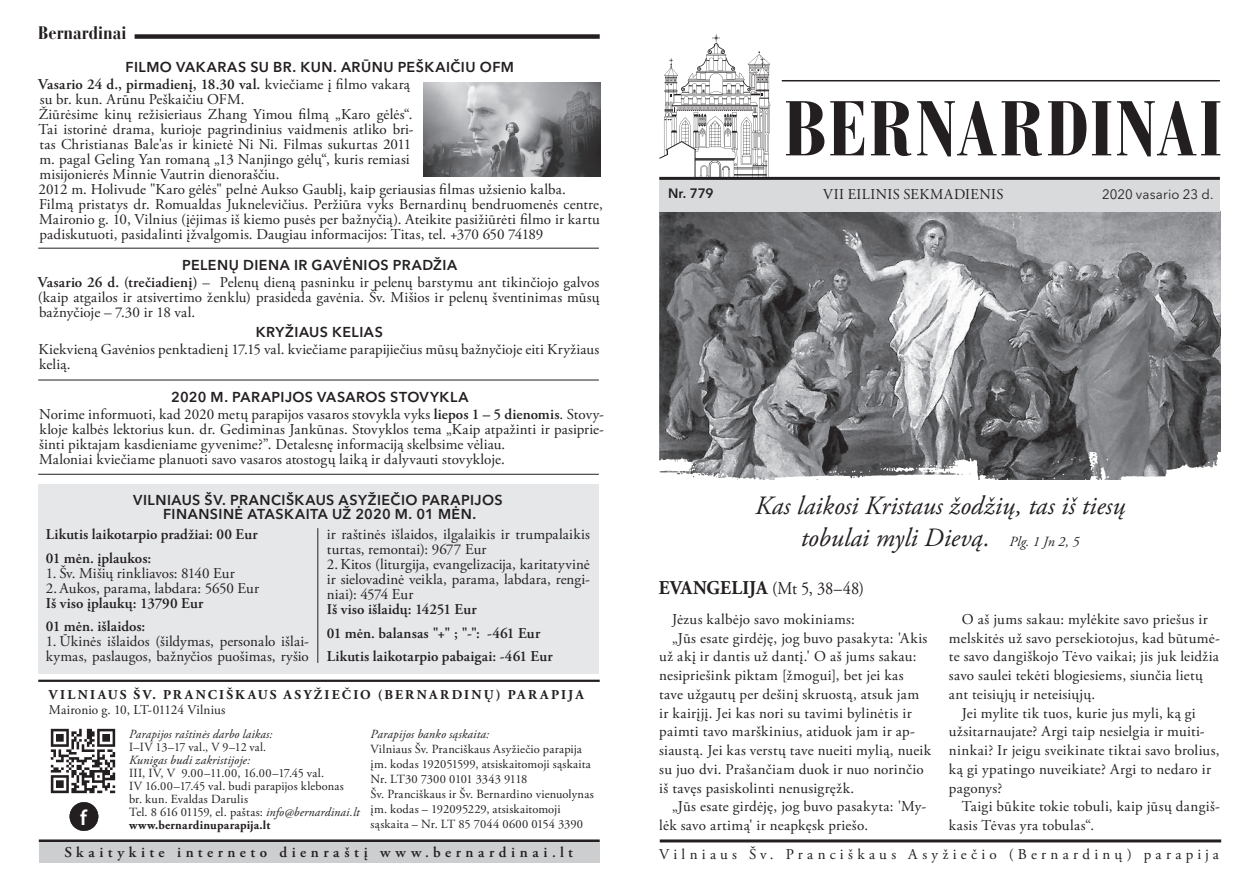
<style>
.page{position:relative;width:1259px;height:893px;background:#fff}
.page>*{position:absolute;margin:0;border:0;box-sizing:border-box;transform-origin:0 0}
.t1{font:700 condensed 76.95px "Bauer Bodoni CE";letter-spacing:.025em;color:#231f20}
.t2{font:italic 26.4px "Adobe Garamond Pro";color:#231f20}
.t3{font:600 21.6px "Myriad Pro";color:#fff}
.t4{font:18px "Adobe Garamond Pro";color:#231f20;scale:.91 1}
.t5{font:700 condensed 18px "Bauer Bodoni CE";color:#231f20}
.t6{font:15px/18.8px "Adobe Garamond Pro";letter-spacing:.015em;color:#231f20}
.t7{font:600 15px "Adobe Garamond Pro";letter-spacing:.01em;color:#231f20}
.t8{font:15px "Adobe Garamond Pro";letter-spacing:.285em;color:#231f20}
.t9{font:600 15px "Adobe Garamond Pro";letter-spacing:.305em;color:#231f20}
.t10{font:600 14.25px/14.2px "Avenir Next LT Pro";letter-spacing:.035em;color:#231f20;text-align:center}
.t11{font:700 13.5px "Adobe Garamond Pro";letter-spacing:.165em;color:#231f20}
.t12{font:13.5px "Adobe Garamond Pro";color:#231f20}
.t13{font:13.5px "Avenir Next LT Pro";letter-spacing:.01em;color:#231f20}
.t14{font:600 13.5px "Avenir Next LT Pro";color:#231f20}
.t15{font:12.45px/13px "Adobe Garamond Pro";letter-spacing:.015em;color:#231f20}
.t16{font:italic 12.45px "Adobe Garamond Pro";letter-spacing:.01em;color:#231f20}
.s1{font-weight:600}
.s2{font-style:italic}
.s3{font-weight:700}
.s4{font-size:14.1px}
.s5{font-weight:700;font-size:19.5px}
</style>
<div class="page">
<hr style="left:782px;top:80px;width:438px;height:1px;background:#231f20">
<hr style="left:39px;top:839px;width:561px;height:3px;background:#231f20">
<div style="left:135px;top:34px;width:465px;height:5px;background:#231f20"></div>
<hr style="left:660px;top:839px;width:561px;height:3px;background:#231f20">
<div style="left:39px;top:842px;width:561px;height:21px;background:#cdced0"></div>
<hr style="left:38px;top:680px;width:562px;height:2px;background:#231f20">
<svg style="left:659px;top:34px;width:111px;height:143px"></svg>
<hr style="left:659px;top:177px;width:561px;height:3px;background:#231f20">
<img style="left:50px;top:728px;width:66px;height:66px">
<div style="left:70px;top:802px;width:28px;height:29px;background:#231f20;border-radius:50%"></div>
<img style="left:659px;top:211px;width:561px;height:241px">
<img style="left:659px;top:452px;width:559px;height:28px">
<hr style="left:38px;top:248px;width:561px;height:1px;background:#231f20">
<hr style="left:38px;top:380px;width:561px;height:1px;background:#231f20">
<hr style="left:38px;top:474px;width:561px;height:1px;background:#231f20">
<img style="left:423px;top:82px;width:177px;height:95px">
<div style="left:659px;top:180px;width:561px;height:31px;background:#d9dadc"></div>
<div style="left:38px;top:484px;width:561px;height:190px;background:#e6e7e9"></div>
<hr style="left:317px;top:528px;width:1px;height:135px;background:#231f20">
<p class="t5" style="left:38px;top:22px;width:90px">Bernardinai</p>
<p class="t10" style="left:126px;top:60px;width:390px">FILMO VAKARAS SU BR. KUN. ARŪNU PEŠKAIČIU OFM</p>
<p class="t6" style="left:38px;top:77px;width:373px;line-height:15px"><span class="s1">Vasario 24 d., pirmadienį, 18.30 val.</span> kviečiame į filmo vakarą su br. kun. Arūnu Peškaičiu OFM.</p>
<p class="t6" style="left:38px;top:107px;width:377px;line-height:15px">Žiūrėsime kinų režisieriaus Zhang Yimou filmą „Karo gėlės“.<br>Tai istorinė drama, kurioje pagrindinius vaidmenis atliko bri&shy;tas Christianas Bale'as ir kinietė Ni Ni. Filmas sukurtas 2011 m. pagal Geling Yan romaną „13 Nanjingo gėlų“, kuris remiasi misijonierės Minnie Vautrin dienoraščiu.</p>
<p class="t6" style="left:39px;top:181px;width:529px">2012 m. Holivude "Karo gėlės" pelnė Aukso Gaublį, kaip geriausias filmas užsienio kalba.</p>
<p class="t6" style="left:39px;top:197px;width:565px;line-height:15px">Filmą pristatys dr. Romualdas Juknelevičius. Peržiūra vyks Bernardinų bendruomenės centre,<br>Maironio g. 10, Vilnius (įėjimas iš kiemo pusės per bažnyčią). Ateikite pasižiūrėti filmo ir kartu padiskutuoti, pasidalinti įžvalgomis. Daugiau informacijos: Titas, tel. +370 650 74189</p>
<p class="t10" style="left:182px;top:257px;width:276px">PELENŲ DIENA IR GAVĖNIOS PRADŽIA</p>
<p class="t6" style="left:38px;top:275px;width:563px;line-height:15px;text-align:justify"><span class="s1">Vasario 26 d. (trečiadienį)</span> – Pelenų dieną pasninku ir pelenų barstymu ant tikinčiojo galvos (kaip atgailos ir atsivertimo ženklu) prasideda gavėnia. Šv. Mišios ir pelenų šventinimas mūsų bažnyčioje – 7.30 ir 18 val.</p>
<p class="t10" style="left:256px;top:325px;width:128px">KRYŽIAUS KELIAS</p>
<p class="t6" style="left:39px;top:343px;width:562px;line-height:15px">Kiekvieną Gavėnios penktadienį 17.15 val. kviečiame parapijiečius mūsų bažnyčioje eiti Kryžiaus kelią.</p>
<p class="t10" style="left:171px;top:389px;width:299px">2020 M. PARAPIJOS VASAROS STOVYKLA</p>
<p class="t6" style="left:39px;top:407px;width:566px;line-height:15px;text-align:justify">Norime informuoti, kad 2020 metų parapijos vasaros stovykla vyks <span class="s1">liepos 1 – 5 dienomis</span>. Stovy&shy;kloje kalbės lektorius kun. dr. Gediminas Jankūnas. Stovyklos tema „Kaip atpažinti ir pasiprie&shy;šinti piktajam kasdieniame gyvenime?”. Detalesnę informaciją skelbsime vėliau.</p>
<p class="t6" style="left:39px;top:450px;width:467px">Maloniai kviečiame planuoti savo vasaros atostogų laiką ir dalyvauti stovykloje.</p>
<p class="t10" style="left:133px;top:492px;width:371px">VILNIAUS ŠV. PRANCIŠKAUS ASYŽIEČIO PARAPIJOS<br>FINANSINĖ ATASKAITA UŽ 2020 M. 01 MĖN.</p>
<p class="t7" style="left:46px;top:526px;width:213px">Likutis laikotarpio pradžiai: 00 Eur</p>
<p class="t7" style="left:46px;top:549px;width:107px">01 mėn. įplaukos:</p>
<p class="t6" style="left:46px;top:564px;width:190px">1. Šv. Mišių rinkliavos: 8140 Eur</p>
<p class="t6" style="left:46px;top:579px;width:215px">2.Aukos, parama, labdara: 5650 Eur</p>
<p class="t7" style="left:46px;top:594px;width:159px">Iš viso įplaukų: 13790 Eur</p>
<p class="t7" style="left:46px;top:618px;width:101px">01 mėn. išlaidos:</p>
<p class="t6" style="left:46px;top:634px;width:264px;line-height:15px">1. Ūkinės išlaidos (šildymas, personalo išlai&shy;kymas, paslaugos, bažnyčios puošimas, ryšio</p>
<p class="t6" style="left:327px;top:527px;width:264px;line-height:15px">ir raštinės išlaidos, ilgalaikis ir trumpalaikis turtas, remontai): 9677 Eur</p>
<p class="t6" style="left:327px;top:557px;width:264px;line-height:15px;text-align:justify">2.Kitos (liturgija, evangelizacija, karitatyvinė ir sielovadinė veikla, parama, labdara, rengi&shy;niai): 4574 Eur</p>
<p class="t7" style="left:327px;top:601px;width:151px">Iš viso išlaidų: 14251 Eur</p>
<p class="t7" style="left:327px;top:624px;width:215px">01 mėn. balansas "+" ; "-": -461 Eur</p>
<p class="t7" style="left:327px;top:648px;width:227px">Likutis laikotarpio pabaigai: -461 Eur</p>
<p class="t11" style="left:49px;top:687px;width:536px">VILNIAUS ŠV. PRANCIŠKAUS ASYŽIEČIO (BERNARDINŲ) PARAPIJA</p>
<p class="t12" style="left:49px;top:701px;width:178px">Maironio g. 10, LT-01124 Vilnius</p>
<p class="t16" style="left:370px;top:726px;width:120px">Parapijos banko sąskaita:</p>
<p class="t15" style="left:370px;top:742px;width:225px;line-height:15px">Vilniaus Šv. Pranciškaus Asyžiečio parapija įm. kodas 192051599, atsiskaitomoji sąskaita Nr. LT30 7300 0101 3343 9118<br>Šv. Pranciškaus ir Šv. Bernardino vienuolynas įm. kodas – 192095229, atsiskaitomoji</p>
<p class="t16" style="left:129px;top:726px;width:145px">Parapijos raštinės darbo laikas:</p>
<p class="t15" style="left:129px;top:741px;width:139px">I–IV 13–17 val., V 9–12 val.</p>
<p class="t16" style="left:129px;top:752px;width:123px">Kunigas budi zakristijoje:</p>
<p class="t15" style="left:129px;top:767px;width:232px">III, IV, V 9.00–11.00, 16.00–17.45 val.<br>IV 16.00–17.45 val. budi parapijos klebonas br. kun. Evaldas Darulis<br>Tel. 8 616 01159, el. paštas: <span class="s2">info@bernardinai.lt </span><span class="s3">www.bernardinuparapija.lt</span></p>
<h3 class="t3" style="left:80px;top:804px;width:8px">f</h3>
<p class="t15" style="left:370px;top:818px;width:214px">sąskaita – Nr. LT 85 7044 0600 0154 3390</p>
<h1 class="t1" style="left:783px;top:82px;width:440px">BERNARDINAI</h1>
<p class="t14" style="left:668px;top:185px;width:47px">Nr. 779</p>
<p class="t6" style="left:823px;top:185px;width:182px">VII EILINIS SEKMADIENIS</p>
<p class="t13" style="left:1102px;top:186px;width:113px">2020 vasario 23 d.</p>
<p class="t2" style="left:755px;top:490px;width:372px">Kas laikosi Kristaus žodžių, tas iš tiesų</p>
<p class="t2" style="left:801px;top:522px;width:280px">tobulai myli Dievą. <span class="s4">Plg. 1 Jn 2, 5</span></p>
<p class="t4" style="left:659px;top:578px;width:227px"><span class="s5">EVANGELIJA</span> (Mt 5, 38–48)</p>
<p class="t6" style="left:672px;top:610px;width:184px">Jėzus kalbėjo savo mokiniams:</p>
<p class="t6" style="left:659px;top:629px;width:273px;text-indent:13px">„Jūs esate girdėję, jog buvo pasakyta: 'Akis už akį ir dantis už dantį.' O aš jums sakau: nesipriešink piktam [žmogui], bet jei kas tave užgautų per dešinį skruostą, atsuk jam ir kairįjį. Jei kas nori su tavimi bylinėtis ir paimti tavo marškinius, atiduok jam ir ap&shy;siaustą. Jei kas verstų tave nueiti mylią, nueik su juo dvi. Prašančiam duok ir nuo norinčio iš tavęs pasiskolinti nenusigręžk.</p>
<p class="t6" style="left:659px;top:798px;width:268px;text-indent:13px">„Jūs esate girdėję, jog buvo pasakyta: 'My&shy;lėk savo artimą' ir neapkęsk priešo.</p>
<p class="t6" style="left:949px;top:610px;width:272px;text-indent:13px">O aš jums sakau: mylėkite savo priešus ir melskitės už savo persekiotojus, kad būtumė&shy;te savo dangiškojo Tėvo vaikai; jis juk leidžia savo saulei tekėti blogiesiems, siunčia lietų ant teisiųjų ir neteisiųjų.</p>
<p class="t6" style="left:949px;top:704px;width:272px;text-indent:13px">Jei mylite tik tuos, kurie jus myli, ką gi užsitarnaujate? Argi taip nesielgia ir muiti&shy;ninkai? Ir jeigu sveikinate tiktai savo brolius, ką gi ypatingo nuveikiate? Argi to nedaro ir pagonys?</p>
<p class="t6" style="left:949px;top:798px;width:273px;text-indent:13px">Taigi būkite tokie tobuli, kaip jūsų dangiš&shy;kasis Tėvas yra tobulas“.</p>
<p class="t9" style="left:64px;top:844px;width:510px">Skaitykite interneto dienraštį www.bernardinai.lt</p>
<p class="t8" style="left:659px;top:845px;width:561px">Vilniaus Šv. Pranciškaus Asyžiečio (Bernardinų) parapija</p>
</div>
